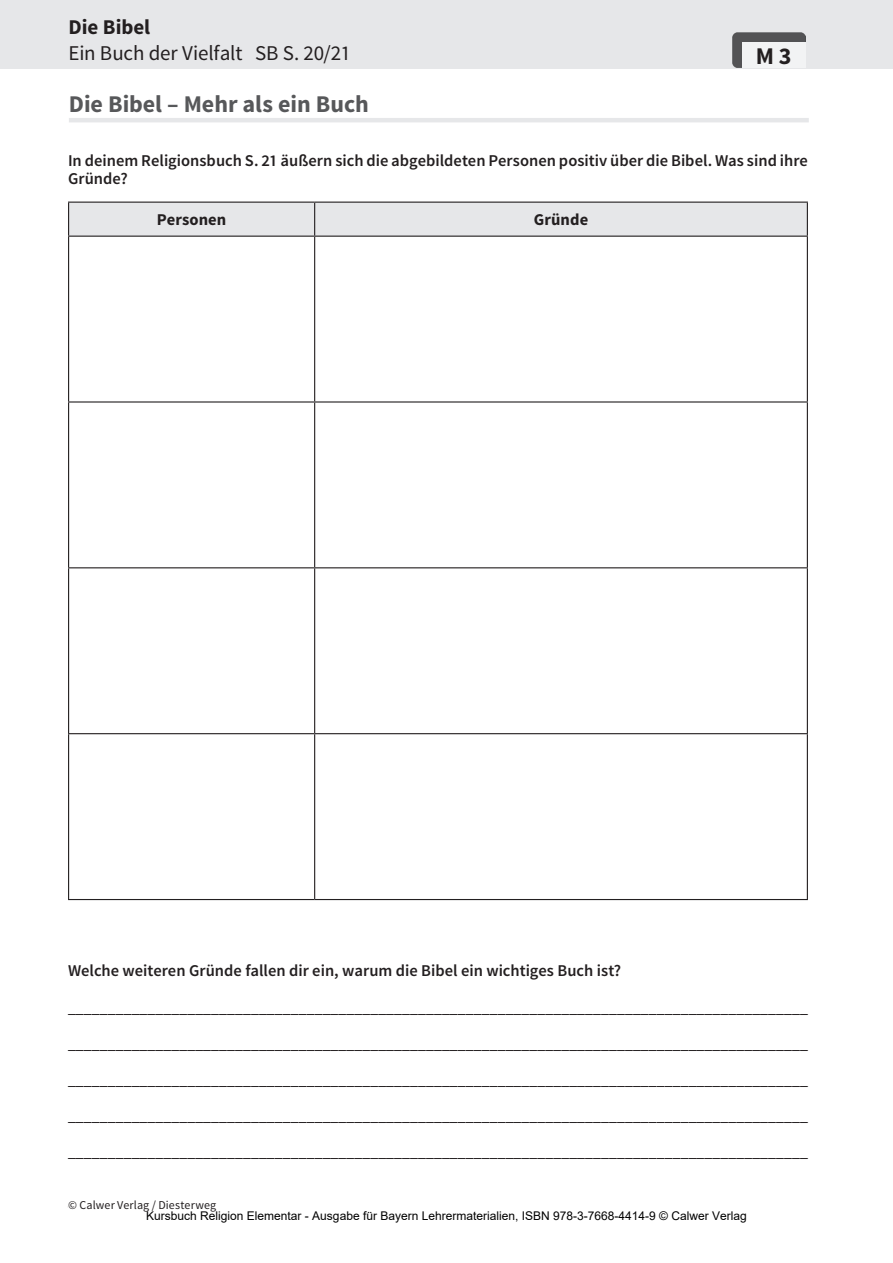
<style>
.page{position:relative;width:893px;height:1263px;background:#fff}
.page>*{position:absolute;margin:0;border:0;box-sizing:border-box;transform-origin:0 0}
.t1{font:700 24px "bs Sirah Sans 1";color:#57585a}
.t2{font:700 24px "bs Sirah Sans 1";color:#231f20}
.t3{font:21px "bs Sirah Sans 1";letter-spacing:-.01em;color:#231f20}
.t4{font:700 21px "bs Sirah Sans 1";color:#231f20}
.t5{font:600 16.5px/18px "bs Sirah Sans 1";color:#231f20}
.t6{font:700 16.5px "bs Sirah Sans 1";letter-spacing:.005em;color:#231f20}
.t7{font:14.25px "bs Deep Ocean Serif 1";color:#231f20}
.t8{font:12px "Arial";color:#000}
.t9{font:12px "bs Sirah Sans 1";letter-spacing:.01em;color:#231f20}
.s1{font-family:"bs Friedrich Sans 1";font-weight:700;font-size:18px}
</style>
<div class="page">
<div style="left:0;top:0;width:893px;height:68px;background:#e6e7e9"></div>
<img style="left:733px;top:33px;width:72px;height:34px">
<div style="left:742px;top:42px;width:64px;height:26px;background:#f2f3f4"></div>
<hr style="left:69px;top:118px;width:740px;height:4px;background:#e6e7e9">
<div style="left:69px;top:203px;width:738px;height:33px;background:#e6e7e9"></div>
<hr style="left:68px;top:202px;width:247px;height:1px;background:#231f20">
<hr style="left:68px;top:203px;width:1px;height:33px;background:#231f20">
<hr style="left:315px;top:202px;width:493px;height:1px;background:#231f20">
<hr style="left:314px;top:203px;width:1px;height:33px;background:#231f20">
<hr style="left:807px;top:203px;width:1px;height:33px;background:#231f20">
<hr style="left:68px;top:236px;width:247px;height:1px;background:#231f20">
<hr style="left:68px;top:237px;width:1px;height:164px;background:#231f20">
<hr style="left:315px;top:236px;width:493px;height:1px;background:#231f20">
<hr style="left:314px;top:237px;width:1px;height:164px;background:#231f20">
<hr style="left:807px;top:237px;width:1px;height:164px;background:#231f20">
<hr style="left:68px;top:401px;width:247px;height:2px;background:#231f20">
<hr style="left:68px;top:403px;width:1px;height:164px;background:#231f20">
<hr style="left:315px;top:401px;width:493px;height:2px;background:#231f20">
<hr style="left:314px;top:403px;width:1px;height:164px;background:#231f20">
<hr style="left:807px;top:403px;width:1px;height:164px;background:#231f20">
<hr style="left:68px;top:567px;width:247px;height:1px;background:#231f20">
<hr style="left:68px;top:568px;width:1px;height:165px;background:#231f20">
<hr style="left:315px;top:567px;width:493px;height:1px;background:#231f20">
<hr style="left:314px;top:568px;width:1px;height:165px;background:#231f20">
<hr style="left:807px;top:568px;width:1px;height:165px;background:#231f20">
<hr style="left:68px;top:733px;width:247px;height:1px;background:#231f20">
<hr style="left:68px;top:734px;width:1px;height:165px;background:#231f20">
<hr style="left:315px;top:733px;width:493px;height:1px;background:#231f20">
<hr style="left:314px;top:734px;width:1px;height:165px;background:#231f20">
<hr style="left:807px;top:734px;width:1px;height:165px;background:#231f20">
<hr style="left:68px;top:899px;width:247px;height:1px;background:#231f20">
<hr style="left:315px;top:899px;width:493px;height:1px;background:#231f20">
<h2 class="t4" style="left:69px;top:14px;width:83px">Die Bibel</h2>
<h2 class="t3" style="left:69px;top:39px;width:284px">Ein Buch der Vielfalt SB S. 20/21</h2>
<h1 class="t1" style="left:69px;top:88px;width:301px">Die Bibel – Mehr als ein Buch</h1>
<h1 class="t2" style="left:756px;top:40px;width:37px">M 3</h1>
<p class="t5" style="left:68px;top:152px;width:741px">In deinem Religionsbuch S. 21 äußern sich die abgebildeten Personen positiv über die Bibel. Was sind ihre<br>Gründe?</p>
<p class="t6" style="left:157px;top:209px;width:71px">Personen</p>
<p class="t6" style="left:534px;top:209px;width:56px">Gründe</p>
<p class="t5" style="left:68px;top:962px;width:555px">Welche weiteren Gründe fallen dir ein, warum die Bibel ein wichtiges Buch ist?</p>
<p class="t7" style="left:68px;top:996px;width:741px">_____________________________________________________________________________________________</p>
<p class="t7" style="left:68px;top:1032px;width:741px">_____________________________________________________________________________________________</p>
<p class="t7" style="left:68px;top:1068px;width:741px">_____________________________________________________________________________________________</p>
<p class="t7" style="left:68px;top:1104px;width:741px">_____________________________________________________________________________________________</p>
<p class="t7" style="left:68px;top:1140px;width:741px">_____________________________________________________________________________________________</p>
<p class="t9" style="left:68px;top:1197px;width:150px"><span class="s1">40</span>© Calwer Verlag / Diesterweg</p>
<p class="t8" style="left:146px;top:1207px;width:602px">Kursbuch Religion Elementar - Ausgabe für Bayern Lehrermaterialien, ISBN 978-3-7668-4414-9 © Calwer Verlag</p>
</div>
